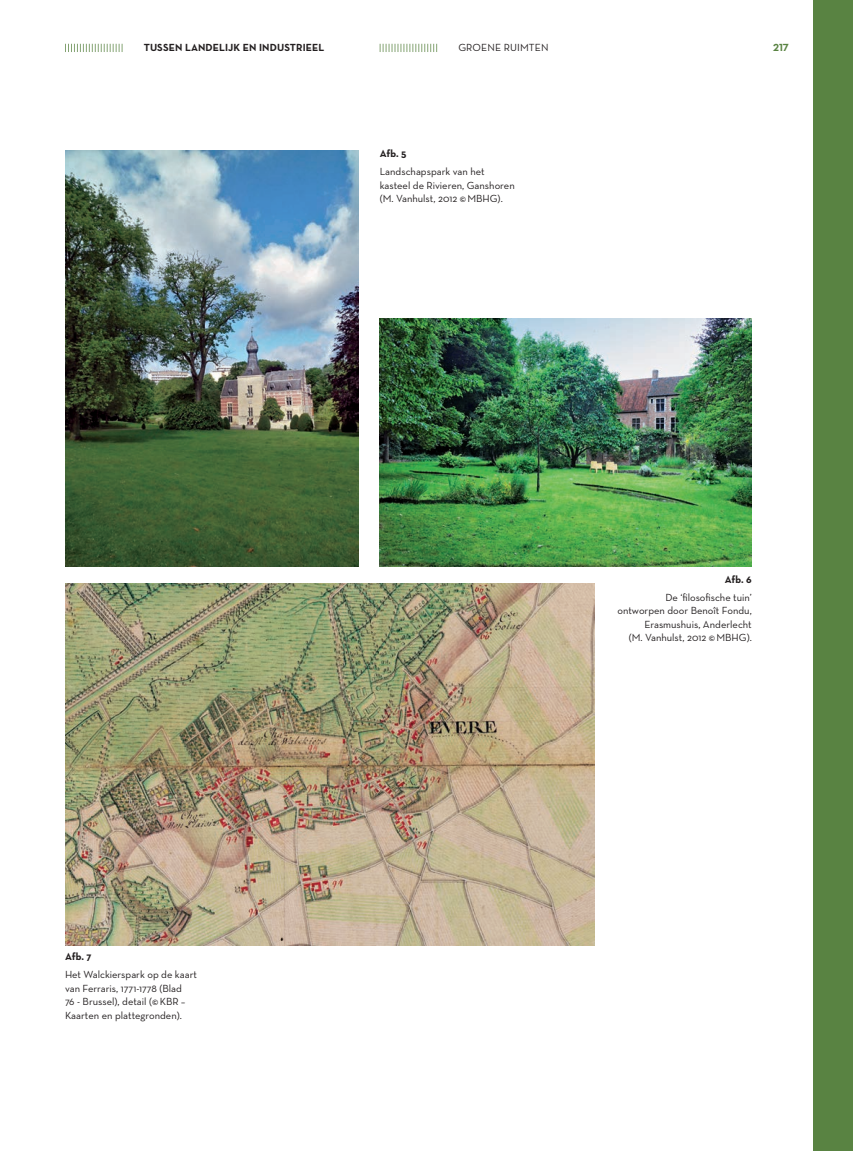
<style>
.page{position:relative;width:853px;height:1151px;background:#fff}
.page>*{position:absolute;margin:0;border:0;box-sizing:border-box;transform-origin:0 0}
.t1{font:10.5px/13.5px "Neutra Text";color:#231f20}
.t2{font:10.5px "Neutra Text Bold Alt";letter-spacing:.01em;color:#231f20}
.t3{font:700 10.5px "Neutra Text";letter-spacing:-.01em;color:#231f20}
.t4{font:10.5px "Neutra Text Bold Alt";color:#598342}
</style>
<div class="page">
<svg style="left:65px;top:44px;width:57px;height:8px"></svg>
<svg style="left:380px;top:44px;width:57px;height:8px"></svg>
<div style="left:813px;top:0;width:40px;height:1151px;background:#598342"></div>
<img style="left:65px;top:150px;width:293px;height:417px">
<img style="left:380px;top:319px;width:372px;height:247px">
<img style="left:65px;top:584px;width:529px;height:361px">
<p class="t2" style="left:144px;top:41px;width:182px">TUSSEN LANDELIJK EN INDUSTRIEEL</p>
<p class="t4" style="left:773px;top:41px;width:17px">217</p>
<p class="t1" style="left:458px;top:41px;width:92px">GROENE RUIMTEN</p>
<p class="t3" style="left:65px;top:950px;width:28px">Afb. 7</p>
<p class="t1" style="left:65px;top:967px;width:134px">Het Walckierspark op de kaart van Ferraris, 1771-1778 (Blad<br>76 - Brussel), detail (© KBR –<br>Kaarten en plattegronden).</p>
<p class="t3" style="left:380px;top:147px;width:28px">Afb. 5</p>
<p class="t1" style="left:380px;top:165px;width:137px">Landschapspark van het kasteel de Rivieren, Ganshoren (M. Vanhulst, 2012 © MBHG).</p>
<p class="t3" style="left:725px;top:572px;width:28px">Afb. 6</p>
<p class="t1" style="left:617px;top:590px;width:136px;text-align:right">De ‘filosofische tuin’ ontworpen door Benoît Fondu,<br>Erasmushuis, Anderlecht<br>(M. Vanhulst, 2012 © MBHG).</p>
</div>
